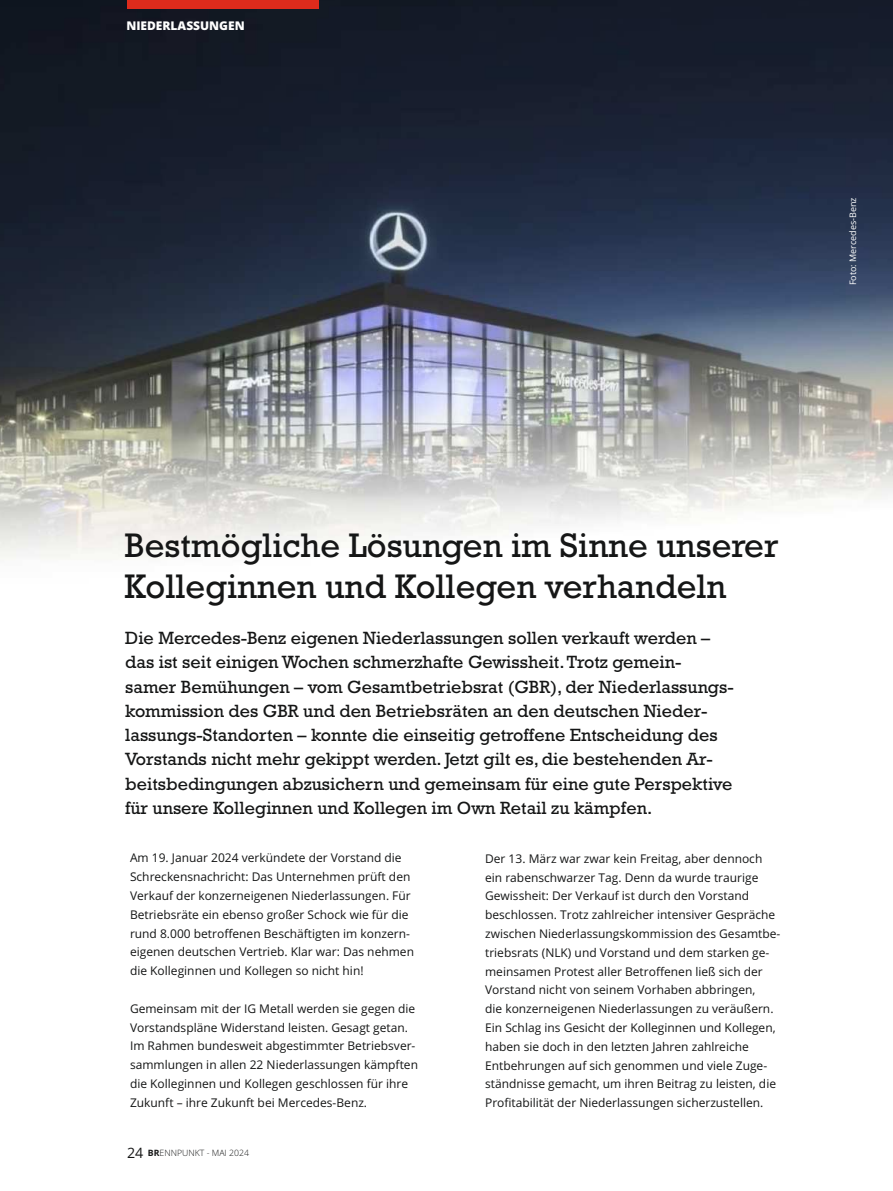
<style>
.page{position:relative;width:893px;height:1191px;background:#fff}
.page>*{position:absolute;margin:0;border:0;box-sizing:border-box;transform-origin:0 0}
.t1{font:34.65px/40.7px "Rockwell";color:#151616}
.t2{font:18px/24.3px "Rockwell";color:#151616}
.t3{font:12px/18.8px "Open Sans";color:#151616}
.t4{font:800 12px "Open Sans";color:#fff}
.t5{font:9px "Open Sans";color:#fff}
.t6{font:300 8.7px "Open Sans";color:#151616}
.s1{font-weight:400;font-size:14.25px}
.s2{font-weight:700}
</style>
<div class="page">
<img style="left:0;top:0;width:893px;height:559px">
<div style="left:127px;top:0;width:192px;height:9px;background:#dd2b1c"></div>
<p class="t4" style="left:126px;top:16px;width:120px">NIEDERLASSUNGEN</p>
<p class="t5" style="left:847px;top:285px;width:89px;rotate:-90deg">Foto: Mercedes-Benz</p>
<h1 class="t1" style="left:125px;top:525px;width:655px">Bestmögliche Lösungen im Sinne unserer<br>Kolleginnen und Kollegen verhandeln</h1>
<h2 class="t2" style="left:125px;top:626px;width:586px">Die Mercedes-Benz eigenen Niederlassungen sollen verkauft werden –</h2>
<p class="t2" style="left:125px;top:674px;width:610px">samer Bemühungen – vom Gesamtbetriebsrat (GBR), der Niederlassungs&shy;kommission des GBR und den Betriebsräten an den deutschen Nieder&shy;lassungs-Standorten – konnte die einseitig getroffene Entscheidung des Vorstands nicht mehr gekippt werden. Jetzt gilt es, die bestehenden Ar&shy;beitsbedingungen abzusichern und gemeinsam für eine gute Perspektive für unsere Kolleginnen und Kollegen im Own Retail zu kämpfen.</p>
<h2 class="t2" style="left:125px;top:650px;width:558px">das ist seit einigen Wochen schmerzhafte Gewissheit. Trotz gemein-</h2>
<p class="t3" style="left:130px;top:848px;width:286px">Am 19. Januar 2024 verkündete der Vorstand die Schreckensnachricht: Das Unternehmen prüft den Verkauf der konzerneigenen Niederlassungen. Für Betriebsräte ein ebenso großer Schock wie für die rund 8.000 betroffenen Beschäftigten im konzern&shy;eigenen deutschen Vertrieb. Klar war: Das nehmen die Kolleginnen und Kollegen so nicht hin!</p>
<p class="t3" style="left:130px;top:998px;width:287px">Gemeinsam mit der IG Metall werden sie gegen die<br>Vorstandspläne Widerstand leisten. Gesagt getan.</p>
<p class="t3" style="left:130px;top:1036px;width:290px">Im Rahmen bundesweit abgestimmter Betriebsver&shy;sammlungen in allen 22 Niederlassungen kämpften die Kolleginnen und Kollegen geschlossen für ihre Zukunft – ihre Zukunft bei Mercedes-Benz.</p>
<p class="t6" style="left:127px;top:1146px;width:124px"><span class="s1">24</span> <span class="s2">BR</span>ENNPUNKT - MAI 2024</p>
<p class="t3" style="left:485px;top:848px;width:279px">Der 13. März war zwar kein Freitag, aber dennoch</p>
<p class="t3" style="left:485px;top:867px;width:297px">ein rabenschwarzer Tag. Denn da wurde traurige Gewissheit: Der Verkauf ist durch den Vorstand beschlossen. Trotz zahlreicher intensiver Gespräche zwischen Niederlassungskommission des Gesamtbe&shy;triebsrats (NLK) und Vorstand und dem starken ge&shy;meinsamen Protest aller Betroffenen ließ sich der Vorstand nicht von seinem Vorhaben abbringen,</p>
<p class="t3" style="left:485px;top:999px;width:292px">die konzerneigenen Niederlassungen zu veräußern.<br>Ein Schlag ins Gesicht der Kolleginnen und Kollegen, haben sie doch in den letzten Jahren zahlreiche</p>
<p class="t3" style="left:485px;top:1055px;width:292px">Entbehrungen auf sich genommen und viele Zuge&shy;ständnisse gemacht, um ihren Beitrag zu leisten, die<br>Profitabilität der Niederlassungen sicherzustellen.</p>
</div>
